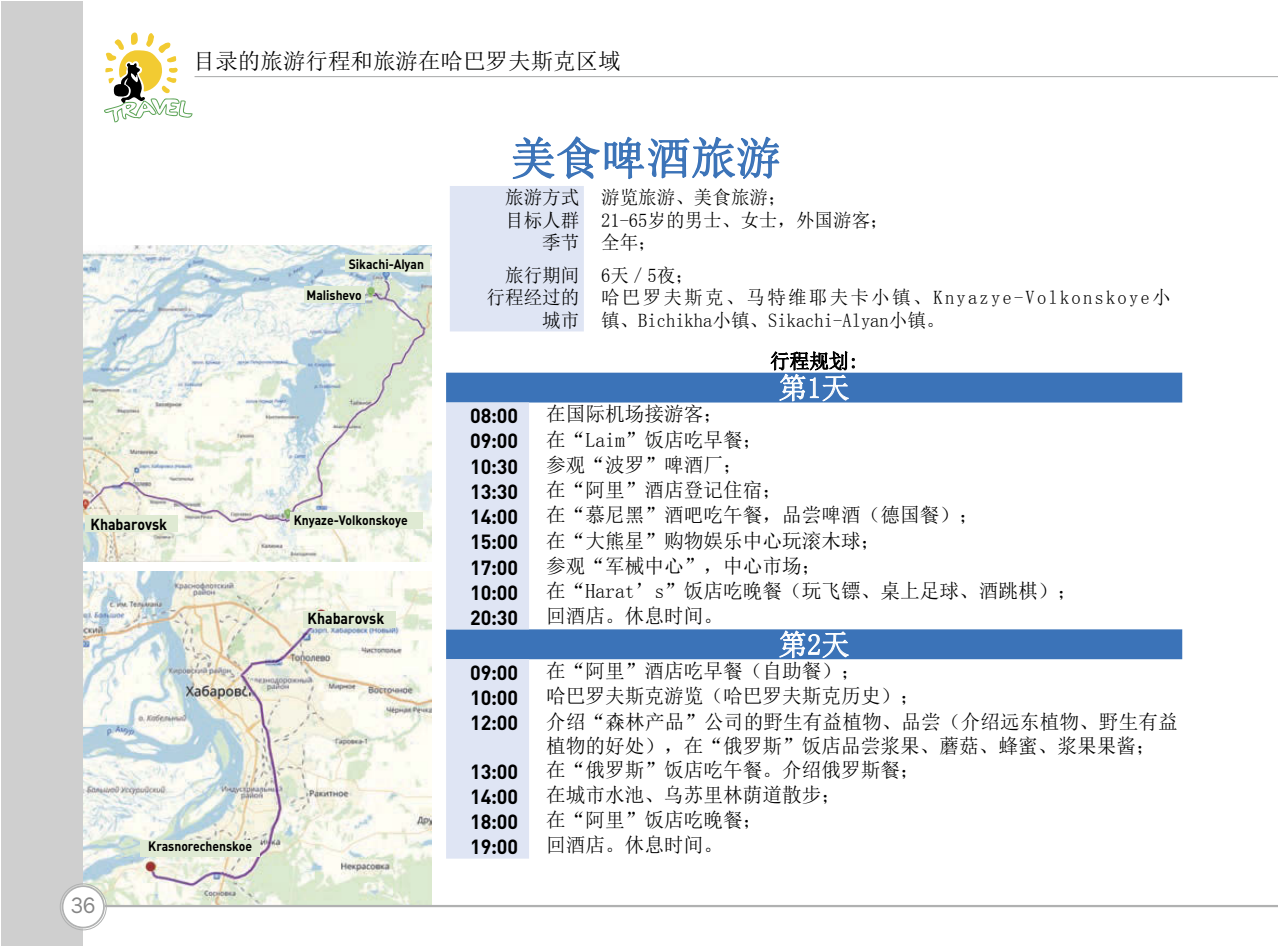
<style>
.page{position:relative;width:1278px;height:949px;background:#fff}
.page>*{position:absolute;margin:0;border:0;box-sizing:border-box;transform-origin:0 0}
.t1{font:45px "Sim Sun";color:#3b73b8}
.t2{font:29.25px "Sim Sun";color:#fff}
.t3{font:22.5px "Sim Sun";color:#000}
.t4{font:22.5px "Franklin Gothic Book ITC";color:#858585;scale:.9 1}
.t5{font:20.25px/24.8px "Sim Sun";color:#000}
.t6{font:20.25px "Plumb Bold C";color:#000}
.t7{font:19.12px/22.5px "Sim Sun";letter-spacing:.12em;color:#000}
.t8{font:19.12px "Sim Sun";color:#000}
.t9{font:700 15.75px "Plumb";color:#000;scale:.9 1}
.t10{font:700 13.5px "Plumb";color:#000;scale:.9 1}
</style>
<div class="page">
<img style="left:82px;top:245px;width:349px;height:317px">
<img style="left:82px;top:571px;width:349px;height:333px">
<div style="left:85px;top:514px;width:92px;height:17px;background:#dfead3"></div>
<div style="left:303px;top:610px;width:92px;height:17px;background:#dfead3"></div>
<div style="left:303px;top:286px;width:61px;height:17px;background:#dfead3"></div>
<div style="left:345px;top:255px;width:85px;height:17px;background:#dfead3"></div>
<div style="left:290px;top:512px;width:133px;height:16px;background:#dfead3"></div>
<div style="left:140px;top:839px;width:120px;height:17px;background:#dfead3"></div>
<div style="left:1px;top:1px;width:81px;height:944px;background:#cfcfcf"></div>
<hr style="left:102px;top:904px;width:1175px;height:3px;background:#b0b1b1">
<hr style="left:194px;top:76px;width:1083px;height:1px;background:#b0b1b1">
<div style="left:62px;top:885px;width:43px;height:43px;background:#fff;border-radius:50%"></div>
<div style="left:60px;top:883px;width:46px;height:47px;border:1px solid #b0b1b1;border-radius:50%"></div>
<div style="left:62px;top:885px;width:43px;height:43px;border:2px solid #b0b1b1;border-radius:50%"></div>
<svg style="left:104px;top:32px;width:89px;height:91px"></svg>
<svg style="left:450px;top:136px;width:330px;height:195px"></svg>
<svg style="left:446px;top:372px;width:735px;height:287px"></svg>
<div style="left:446px;top:402px;width:83px;height:456px;background:#dfe5f4"></div>
<svg style="left:769px;top:351px;width:86px;height:51px"></svg>
<svg style="left:778px;top:629px;width:71px;height:30px;background:#6f98ca"></svg>
<p class="t3" style="left:193px;top:49px;width:429px">目录的旅游行程和旅游在哈巴罗夫斯克区域</p>
<p class="t9" style="left:91px;top:515px;width:87px">Khabarovsk</p>
<p class="t10" style="left:349px;top:256px;width:85px">Sikachi-Alyan</p>
<p class="t10" style="left:306px;top:287px;width:63px">Malishevo</p>
<p class="t10" style="left:294px;top:512px;width:128px">Knyaze-Volkonskoye</p>
<p class="t9" style="left:307px;top:609px;width:87px">Khabarovsk</p>
<p class="t4" style="left:71px;top:890px;width:28px">36</p>
<p class="t10" style="left:148px;top:838px;width:117px">Krasnorechenskoe</p>
<h1 class="t1" style="left:511px;top:135px;width:272px">美食啤酒旅游</h1>
<p class="t8" style="left:505px;top:188px;width:283px">旅游方式 游览旅游、美食旅游；</p>
<p class="t8" style="left:505px;top:210px;width:385px">目标人群 21-65岁的男士、女士，外国游客；</p>
<p class="t8" style="left:542px;top:233px;width:116px">季节 全年；</p>
<p class="t8" style="left:505px;top:265px;width:190px">旅行期间 6天／5夜；</p>
<p class="t8" style="left:486px;top:288px;width:94px">行程经过的</p>
<p class="t8" style="left:542px;top:310px;width:39px">城市</p>
<p class="t7" style="left:601px;top:286px;width:571px">哈巴罗夫斯克、马特维耶夫卡小镇、Knyazye-Volkonskoye小镇、Bichikha小镇、Sikachi-Alyan小镇。</p>
<p class="t5" style="left:769px;top:348px;width:90px">行程规划:</p>
<h2 class="t2" style="left:778px;top:373px;width:72px">第1天</h2>
<p class="t6" style="left:470px;top:404px;width:50px">08:00</p>
<p class="t5" style="left:546px;top:402px;width:178px">在国际机场接游客；</p>
<p class="t6" style="left:470px;top:429px;width:50px">09:00</p>
<p class="t5" style="left:546px;top:427px;width:218px">在“Laim”饭店吃早餐；</p>
<p class="t6" style="left:470px;top:455px;width:50px">10:30</p>
<p class="t5" style="left:546px;top:452px;width:198px">参观“波罗”啤酒厂；</p>
<p class="t6" style="left:470px;top:480px;width:50px">13:30</p>
<p class="t5" style="left:546px;top:477px;width:237px">在“阿里”酒店登记住宿；</p>
<p class="t6" style="left:470px;top:505px;width:50px">14:00</p>
<p class="t5" style="left:546px;top:502px;width:434px">在“慕尼黑”酒吧吃午餐，品尝啤酒（德国餐）；</p>
<p class="t6" style="left:470px;top:530px;width:50px">15:00</p>
<p class="t5" style="left:546px;top:528px;width:335px">在“大熊星”购物娱乐中心玩滚木球；</p>
<p class="t6" style="left:470px;top:555px;width:50px">17:00</p>
<p class="t5" style="left:546px;top:553px;width:276px">参观“军械中心”，中心市场；</p>
<p class="t6" style="left:470px;top:581px;width:50px">10:00</p>
<p class="t5" style="left:546px;top:578px;width:532px">在“Harat’s”饭店吃晚餐（玩飞镖、桌上足球、酒跳棋）；</p>
<p class="t6" style="left:470px;top:606px;width:50px">20:30</p>
<p class="t5" style="left:546px;top:603px;width:178px">回酒店。休息时间。</p>
<h2 class="t2" style="left:778px;top:629px;width:72px">第2天</h2>
<p class="t6" style="left:470px;top:661px;width:50px">09:00</p>
<p class="t5" style="left:546px;top:658px;width:316px">在“阿里”酒店吃早餐（自助餐）；</p>
<p class="t6" style="left:470px;top:686px;width:50px">10:00</p>
<p class="t5" style="left:546px;top:683px;width:375px">哈巴罗夫斯克游览（哈巴罗夫斯克历史）；</p>
<p class="t6" style="left:470px;top:711px;width:50px">12:00</p>
<p class="t5" style="left:546px;top:709px;width:632px">介绍“森林产品”公司的野生有益植物、品尝（介绍远东植物、野生有益植物的好处），在“俄罗斯”饭店品尝浆果、蘑菇、蜂蜜、浆果果酱；</p>
<p class="t6" style="left:470px;top:759px;width:50px">13:00</p>
<p class="t5" style="left:546px;top:757px;width:375px">在“俄罗斯”饭店吃午餐。介绍俄罗斯餐；</p>
<p class="t6" style="left:470px;top:785px;width:50px">14:00</p>
<p class="t5" style="left:546px;top:782px;width:296px">在城市水池、乌苏里林荫道散步；</p>
<p class="t6" style="left:470px;top:810px;width:50px">18:00</p>
<p class="t5" style="left:546px;top:807px;width:218px">在“阿里”饭店吃晚餐；</p>
<p class="t6" style="left:470px;top:835px;width:50px">19:00</p>
<p class="t5" style="left:546px;top:832px;width:178px">回酒店。休息时间。</p>
</div>
